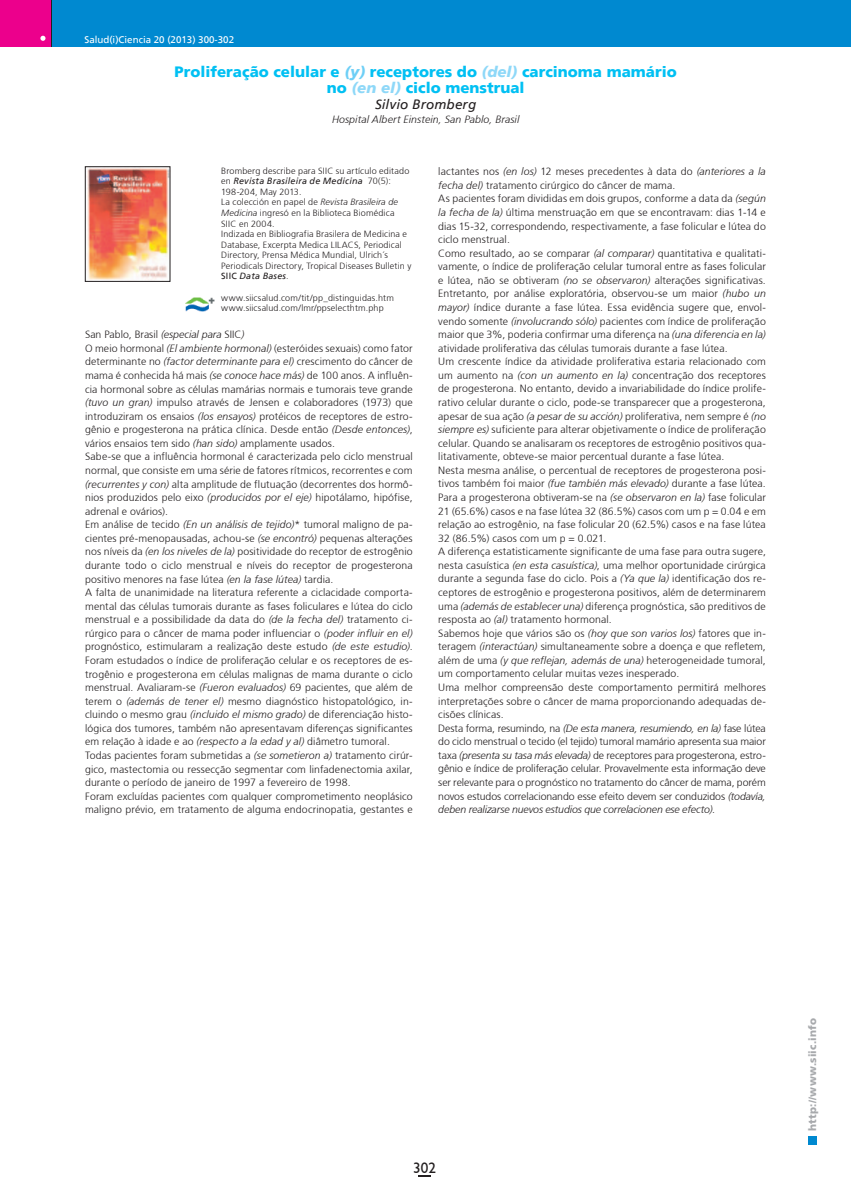
<style>
.page{position:relative;width:851px;height:1191px;background:#fff}
.page>*{position:absolute;margin:0;border:0;box-sizing:border-box;transform-origin:0 0}
.t1{font:900 15px/16.2px "Frutiger";color:#00c0f3;text-align:center}
.t2{font:15px "Humanist 521 BT";color:#231f20}
.t3{font:italic 13.5px "Frutiger";letter-spacing:.01em;color:#231f20}
.t4{font:300 10.5px/13.5px "Frutiger";letter-spacing:.01em;color:#231f20}
.t5{font:italic 300 10.5px "Frutiger";letter-spacing:.015em;color:#231f20}
.t6{font:900 10.5px "Frutiger";letter-spacing:.015em;color:#a7a9ac}
.t7{font:9.75px "Frutiger";color:#fff}
.t8{font:300 9px/10.5px "Frutiger";letter-spacing:.015em;color:#231f20}
.s1{font-style:italic;color:#6ecff6}
.s2{font-style:italic;color:#8ed8f8}
.s3{font-weight:400;font-style:italic}
.s4{font-style:italic}
.s5{font-weight:400}
</style>
<div class="page">
<div style="left:0;top:0;width:850px;height:47px;background:#0089d0"></div>
<div style="left:808px;top:1135px;width:8px;height:9px;background:#0089d0"></div>
<div style="left:0;top:0;width:51px;height:47px;background:#ec008c"></div>
<svg style="left:40px;top:36px;width:5px;height:5px"></svg>
<svg style="left:418px;top:1175px;width:13px;height:1px"></svg>
<img style="left:87px;top:168px;width:81px;height:111px">
<div style="left:85px;top:166px;width:85px;height:115px;border:1px solid #231f20"></div>
<img style="left:185px;top:297px;width:29px;height:14px">
<p class="t7" style="left:84px;top:33px;width:151px">Salud(i)Ciencia 20 (2013) 300-302</p>
<h1 class="t1" style="left:174px;top:63px;width:503px">Proliferação celular e <span class="s1">(y)</span> receptores do <span class="s2">(del)</span> carcinoma mamário no <span class="s2">(en el)</span> ciclo menstrual</h1>
<p class="t3" style="left:375px;top:97px;width:103px">Silvio Bromberg</p>
<p class="t5" style="left:332px;top:113px;width:189px">Hospital Albert Einstein, San Pablo, Brasil</p>
<p class="t8" style="left:221px;top:165px;width:191px">Bromberg describe para SIIC su artículo editado en <span class="s3">Revista Brasileira de Medicina</span> 70(5):<br>198-204, May 2013.<br>La colección en papel de <span class="s4">Revista Brasileira de Medicina</span> ingresó en la Biblioteca Biomédica SIIC en 2004.<br>Indizada en Bibliografia Brasilera de Medicina e Database, Excerpta Medica LILACS, Periodical Directory, Prensa Médica Mundial, Ulrich´s Periodicals Directory, Tropical Diseases Bulletin y <span class="s5">SIIC</span> <span class="s3">Data Bases</span>.</p>
<p class="t8" style="left:221px;top:292px;width:174px">www.siicsalud.com/tit/pp_distinguidas.htm www.siicsalud.com/lmr/ppselecthtm.php</p>
<p class="t4" style="left:85px;top:328px;width:329px">San Pablo, Brasil <span class="s4">(especial para</span> SIIC<span class="s4">)<br></span>O meio hormonal <span class="s4">(El ambiente hormonal)</span> (esteróides sexuais) como fator determinante no <span class="s4">(factor determinante para el)</span> crescimento do câncer de mama é conhecida há mais <span class="s4">(se conoce hace más)</span> de 100 anos. A influên&shy;cia hormonal sobre as células mamárias normais e tumorais teve grande <span class="s4">(tuvo un gran)</span> impulso através de Jensen e colaboradores (1973) que introduziram os ensaios <span class="s4">(los ensayos)</span> protéicos de receptores de estro&shy;gênio e progesterona na prática clínica. Desde então <span class="s4">(Desde entonces)</span>, vários ensaios tem sido <span class="s4">(han sido)</span> amplamente usados.<br>Sabe-se que a influência hormonal é caracterizada pelo ciclo menstrual normal, que consiste em uma série de fatores rítmicos, recorrentes e com <span class="s4">(recurrentes y con)</span> alta amplitude de flutuação (decorrentes dos hormô&shy;nios produzidos pelo eixo <span class="s4">(producidos por el eje)</span> hipotálamo, hipófise, adrenal e ovários).<br>Em análise de tecido <span class="s4">(En un análisis de tejido)</span>* tumoral maligno de pa&shy;cientes pré-menopausadas, achou-se <span class="s4">(se encontró)</span> pequenas alterações nos níveis da <span class="s4">(en los niveles de la)</span> positividade do receptor de estrogênio durante todo o ciclo menstrual e níveis do receptor de progesterona positivo menores na fase lútea <span class="s4">(en la fase lútea)</span> tardia.<br>A falta de unanimidade na literatura referente a ciclacidade comporta&shy;mental das células tumorais durante as fases foliculares e lútea do ciclo menstrual e a possibilidade da data do <span class="s4">(de la fecha del)</span> tratamento ci&shy;rúrgico para o câncer de mama poder influenciar o <span class="s4">(poder influir en el) </span>prognóstico, estimularam a realização deste estudo <span class="s4">(de este estudio)</span>.<br>Foram estudados o índice de proliferação celular e os receptores de es&shy;trogênio e progesterona em células malignas de mama durante o ciclo menstrual. Avaliaram-se <span class="s4">(Fueron evaluados)</span> 69 pacientes, que além de terem o <span class="s4">(además de tener el)</span> mesmo diagnóstico histopatológico, in&shy;cluindo o mesmo grau <span class="s4">(incluido el mismo grado)</span> de diferenciação histo&shy;lógica dos tumores, também não apresentavam diferenças significantes em relação à idade e ao <span class="s4">(respecto a la edad y al)</span> diâmetro tumoral.<br>Todas pacientes foram submetidas a <span class="s4">(se sometieron a)</span> tratamento cirúr&shy;gico, mastectomia ou ressecção segmentar com linfadenectomia axilar, durante o período de janeiro de 1997 a fevereiro de 1998.<br>Foram excluídas pacientes com qualquer comprometimento neoplásico maligno prévio, em tratamento de alguma endocrinopatia, gestantes e</p>
<p class="t4" style="left:438px;top:165px;width:329px">lactantes nos <span class="s4">(en los)</span> 12 meses precedentes à data do <span class="s4">(anteriores a la fecha del)</span> tratamento cirúrgico do câncer de mama.<br>As pacientes foram divididas em dois grupos, conforme a data da <span class="s4">(según la fecha de la)</span> última menstruação em que se encontravam: dias 1-14 e dias 15-32, correspondendo, respectivamente, a fase folicular e lútea do ciclo menstrual.<br>Como resultado, ao se comparar <span class="s4">(al comparar)</span> quantitativa e qualitati&shy;vamente, o índice de proliferação celular tumoral entre as fases folicular e lútea, não se obtiveram <span class="s4">(no se observaron)</span> alterações significativas.<br>Entretanto, por análise exploratória, observou-se um maior <span class="s4">(hubo un mayor)</span> índice durante a fase lútea. Essa evidência sugere que, envol&shy;vendo somente <span class="s4">(involucrando sólo)</span> pacientes com índice de proliferação maior que 3%, poderia confirmar uma diferença na <span class="s4">(una diferencia en la) </span>atividade proliferativa das células tumorais durante a fase lútea.<br>Um crescente índice da atividade proliferativa estaria relacionado com um aumento na <span class="s4">(con un aumento en la)</span> concentração dos receptores de progesterona. No entanto, devido a invariabilidade do índice prolife&shy;rativo celular durante o ciclo, pode-se transparecer que a progesterona, apesar de sua ação <span class="s4">(a pesar de su acción)</span> proliferativa, nem sempre é <span class="s4">(no siempre es)</span> suficiente para alterar objetivamente o índice de proliferação celular. Quando se analisaram os receptores de estrogênio positivos qua&shy;litativamente, obteve-se maior percentual durante a fase lútea.<br>Nesta mesma análise, o percentual de receptores de progesterona posi&shy;tivos também foi maior <span class="s4">(fue también más elevado)</span> durante a fase lútea.<br>Para a progesterona obtiveram-se na <span class="s4">(se observaron en la)</span> fase folicular 21 (65.6%) casos e na fase lútea 32 (86.5%) casos com um p = 0.04 e em relação ao estrogênio, na fase folicular 20 (62.5%) casos e na fase lútea 32 (86.5%) casos com um p = 0.021.<br>A diferença estatisticamente significante de uma fase para outra sugere, nesta casuística <span class="s4">(en esta casuística)</span>, uma melhor oportunidade cirúrgica durante a segunda fase do ciclo. Pois a <span class="s4">(Ya que la)</span> identificação dos re&shy;ceptores de estrogênio e progesterona positivos, além de determinarem uma <span class="s4">(además de establecer una)</span> diferença prognóstica, são preditivos de resposta ao <span class="s4">(al)</span> tratamento hormonal.<br>Sabemos hoje que vários são os <span class="s4">(hoy que son varios los)</span> fatores que in&shy;teragem <span class="s4">(interactúan)</span> simultaneamente sobre a doença e que refletem, além de uma <span class="s4">(y que reflejan, además de una)</span> heterogeneidade tumoral, um comportamento celular muitas vezes inesperado.<br>Uma melhor compreensão deste comportamento permitirá melhores interpretações sobre o câncer de mama proporcionando adequadas de&shy;cisões clínicas.<br>Desta forma, resumindo, na <span class="s4">(De esta manera, resumiendo, en la)</span> fase lútea do ciclo menstrual o tecido (el tejido) tumoral mamário apresenta sua maior taxa <span class="s4">(presenta su tasa más elevada)</span> de receptores para progesterona, estro&shy;gênio e índice de proliferação celular. Provavelmente esta informação deve ser relevante para o prognóstico no tratamento do câncer de mama, porém novos estudos correlacionando esse efeito devem ser conduzidos <span class="s4">(todavía, deben realizarse nuevos estudios que correlacionen ese efecto)</span>.</p>
<h1 class="t2" style="left:413px;top:1158px;width:24px">302</h1>
<p class="t6" style="left:806px;top:1130px;width:114px;rotate:-90deg">http://www.siic.info</p>
</div>
